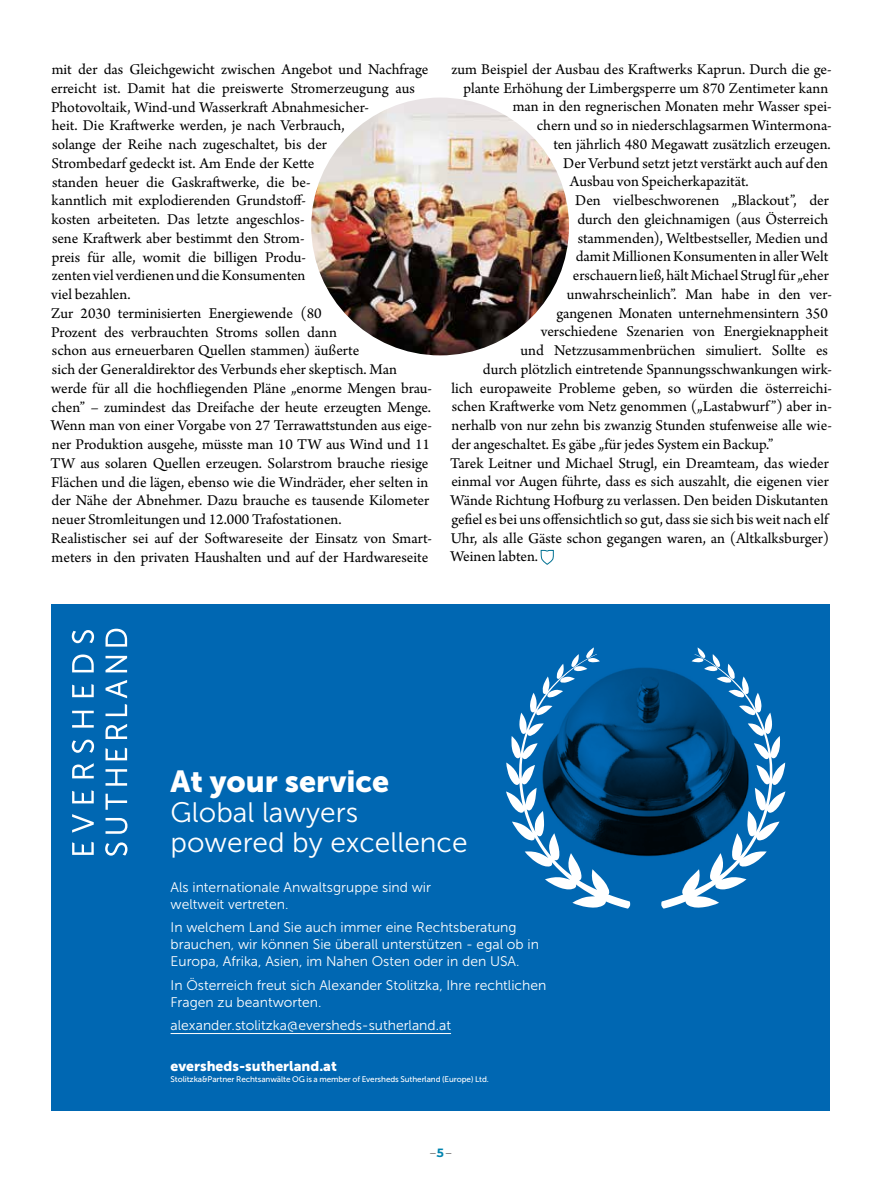
<style>
.page{position:relative;width:893px;height:1191px;background:#fff}
.page>*{position:absolute;margin:0;border:0;box-sizing:border-box;transform-origin:0 0}
.t1{font:30.3px "Museo Sans 900";color:#fff}
.t2{font:28.05px/30.3px "Museo Sans 300";color:#fff}
.t3{font:15.75px/18.8px "Arno Pro";color:#000}
.t4{font:13.95px/17px "Museo Sans 300";color:#fff}
.t5{font:13.95px "Museo Sans 900";color:#fff}
.t6{font:italic 100 12px "Brisko Sans";color:#000}
.t7{font:8.1px "Museo Sans 500";letter-spacing:-.01em;color:#fff}
.s1{font-weight:900;font-style:normal;color:#0084af}
</style>
<div class="page">
<svg style="left:540px;top:549px;width:14px;height:16px"></svg>
<div style="left:51px;top:604px;width:778px;height:506px;background:#0067b2"></div>
<svg style="left:72px;top:841px;width:22px;height:14px"></svg>
<svg style="left:72px;top:814px;width:22px;height:18px"></svg>
<svg style="left:72px;top:790px;width:22px;height:13px"></svg>
<svg style="left:72px;top:763px;width:22px;height:15px"></svg>
<svg style="left:72px;top:710px;width:22px;height:17px"></svg>
<svg style="left:72px;top:684px;width:22px;height:13px"></svg>
<svg style="left:72px;top:654px;width:22px;height:18px"></svg>
<svg style="left:106px;top:818px;width:21px;height:15px"></svg>
<svg style="left:106px;top:793px;width:21px;height:16px"></svg>
<svg style="left:106px;top:769px;width:21px;height:16px"></svg>
<svg style="left:106px;top:747px;width:21px;height:13px"></svg>
<svg style="left:106px;top:724px;width:21px;height:15px"></svg>
<svg style="left:106px;top:704px;width:21px;height:12px"></svg>
<svg style="left:106px;top:680px;width:21px;height:18px"></svg>
<svg style="left:106px;top:656px;width:21px;height:16px"></svg>
<svg style="left:106px;top:628px;width:21px;height:18px"></svg>
<svg style="left:72px;top:739px;width:22px;height:14px"></svg>
<svg style="left:72px;top:630px;width:22px;height:13px"></svg>
<svg style="left:105px;top:842px;width:22px;height:13px"></svg>
<img style="left:630px;top:667px;width:31px;height:190px">
<svg style="left:661px;top:647px;width:124px;height:261px"></svg>
<svg style="left:506px;top:647px;width:124px;height:261px"></svg>
<hr style="left:171px;top:1033px;width:280px;height:1px;background:#fff">
<img style="left:311px;top:98px;width:258px;height:257px;border-radius:129px">
<p class="t3" style="left:51px;top:61px;width:383px">mit der das Gleichgewicht zwischen Angebot und Nachfrage erreicht ist. Damit hat die preiswerte Stromerzeugung aus Photovoltaik, Wind-und Wasserkraft Abnahmesicher-<br>heit. Die Kraftwerke werden, je nach Verbrauch,<br>solange der Reihe nach zugeschaltet, bis der<br>Strombedarf gedeckt ist. Am Ende der Kette<br>standen heuer die Gaskraftwerke, die be-<br>kanntlich mit explodierenden Grundstoff-<br>kosten arbeiteten. Das letzte angeschlos-<br>sene Kraftwerk aber bestimmt den Strom-<br>preis für alle, womit die billigen Produ-<br>zenten viel verdienen und die Konsumenten<br>viel bezahlen.<br>Zur 2030 terminisierten Energiewende (80<br>Prozent des verbrauchten Stroms sollen dann<br>schon aus erneuerbaren Quellen stammen) äußerte<br>sich der Generaldirektor des Verbunds eher skeptisch. Man werde für all die hochfliegenden Pläne „enorme Mengen brau&shy;chen” – zumindest das Dreifache der heute erzeugten Menge.<br>Wenn man von einer Vorgabe von 27 Terrawattstunden aus eige&shy;ner Produktion ausgehe, müsste man 10 TW aus Wind und 11<br>TW aus solaren Quellen erzeugen. Solarstrom brauche riesige Flächen und die lägen, ebenso wie die Windräder, eher selten in der Nähe der Abnehmer. Dazu brauche es tausende Kilometer neuer Stromleitungen und 12.000 Trafostationen.<br>Realistischer sei auf der Softwareseite der Einsatz von Smart&shy;meters in den privaten Haushalten und auf der Hardwareseite</p>
<p class="t3" style="left:451px;top:61px;width:382px">zum Beispiel der Ausbau des Kraftwerks Kaprun. Durch die ge-</p>
<p class="t3" style="left:463px;top:79px;width:366px">plante Erhöhung der Limbergsperre um 870 Zentimeter kann</p>
<p class="t3" style="left:513px;top:98px;width:320px">man in den regnerischen Monaten mehr Wasser spei-</p>
<p class="t3" style="left:537px;top:117px;width:296px">chern und so in niederschlagsarmen Wintermona-</p>
<p class="t3" style="left:553px;top:136px;width:279px">ten jährlich 480 Megawatt zusätzlich erzeugen.</p>
<p class="t3" style="left:563px;top:154px;width:266px">Der Verbund setzt jetzt verstärkt auch auf den</p>
<p class="t3" style="left:570px;top:173px;width:180px">Ausbau von Speicherkapazität.</p>
<p class="t3" style="left:575px;top:192px;width:255px">Den vielbeschworenen „Blackout”, der</p>
<p class="t3" style="left:577px;top:211px;width:252px">durch den gleichnamigen (aus Österreich</p>
<p class="t3" style="left:578px;top:229px;width:252px">stammenden), Weltbestseller, Medien und</p>
<p class="t3" style="left:576px;top:248px;width:254px">damit Millionen Konsumenten in aller Welt</p>
<p class="t3" style="left:573px;top:267px;width:257px">erschauern ließ, hält Michael Strugl für „eher</p>
<p class="t3" style="left:567px;top:285px;width:266px">unwahrscheinlich”. Man habe in den ver-</p>
<p class="t3" style="left:556px;top:304px;width:273px">gangenen Monaten unternehmensintern 350</p>
<p class="t3" style="left:541px;top:323px;width:289px">verschiedene Szenarien von Energieknappheit</p>
<p class="t3" style="left:520px;top:342px;width:309px">und Netzzusammenbrüchen simuliert. Sollte es</p>
<p class="t3" style="left:483px;top:360px;width:350px">durch plötzlich eintretende Spannungsschwankungen wirk-</p>
<p class="t3" style="left:451px;top:379px;width:382px">lich europaweite Probleme geben, so würden die österreichi-</p>
<p class="t3" style="left:452px;top:398px;width:382px">schen Kraftwerke vom Netz genommen („Lastabwurf”) aber in-</p>
<p class="t3" style="left:451px;top:417px;width:382px">nerhalb von nur zehn bis zwanzig Stunden stufenweise alle wie-</p>
<p class="t3" style="left:451px;top:435px;width:323px">der angeschaltet. Es gäbe „für jedes System ein Backup.”</p>
<p class="t3" style="left:450px;top:454px;width:380px">Tarek Leitner und Michael Strugl, ein Dreamteam, das wieder</p>
<p class="t3" style="left:451px;top:473px;width:379px">einmal vor Augen führte, dass es sich auszahlt, die eigenen vier</p>
<p class="t3" style="left:450px;top:492px;width:379px">Wände Richtung Hofburg zu verlassen. Den beiden Diskutanten</p>
<p class="t3" style="left:451px;top:510px;width:378px">gefiel es bei uns offensichtlich so gut, dass sie sich bis weit nach elf</p>
<p class="t3" style="left:451px;top:529px;width:380px">Uhr, als alle Gäste schon gegangen waren, an (Altkalksburger)</p>
<p class="t3" style="left:450px;top:548px;width:89px">Weinen labten.</p>
<h1 class="t1" style="left:171px;top:764px;width:220px">At your service</h1>
<h2 class="t2" style="left:171px;top:797px;width:299px">Global lawyers powered by excellence</h2>
<p class="t4" style="left:171px;top:878px;width:262px">Als internationale Anwaltsgruppe sind wir weltweit vertreten.</p>
<p class="t4" style="left:171px;top:919px;width:370px">In welchem Land Sie auch immer eine Rechtsberatung brauchen, wir können Sie überall unterstützen - egal ob in<br>Europa, Afrika, Asien, im Nahen Osten oder in den USA.</p>
<p class="t4" style="left:171px;top:976px;width:377px">In Österreich freut sich Alexander Stolitzka, Ihre rechtlichen<br>Fragen zu beantworten.</p>
<p class="t4" style="left:171px;top:1017px;width:282px">alexander.stolitzka@eversheds-sutherland.at</p>
<p class="t5" style="left:171px;top:1058px;width:168px">eversheds-sutherland.at</p>
<p class="t7" style="left:171px;top:1074px;width:320px">Stolitzka&amp;Partner Rechtsanwälte OG is a member of Eversheds Sutherland (Europe) Ltd.</p>
<p class="t6" style="left:428px;top:1145px;width:26px">–<span class="s1">5</span>–</p>
</div>
